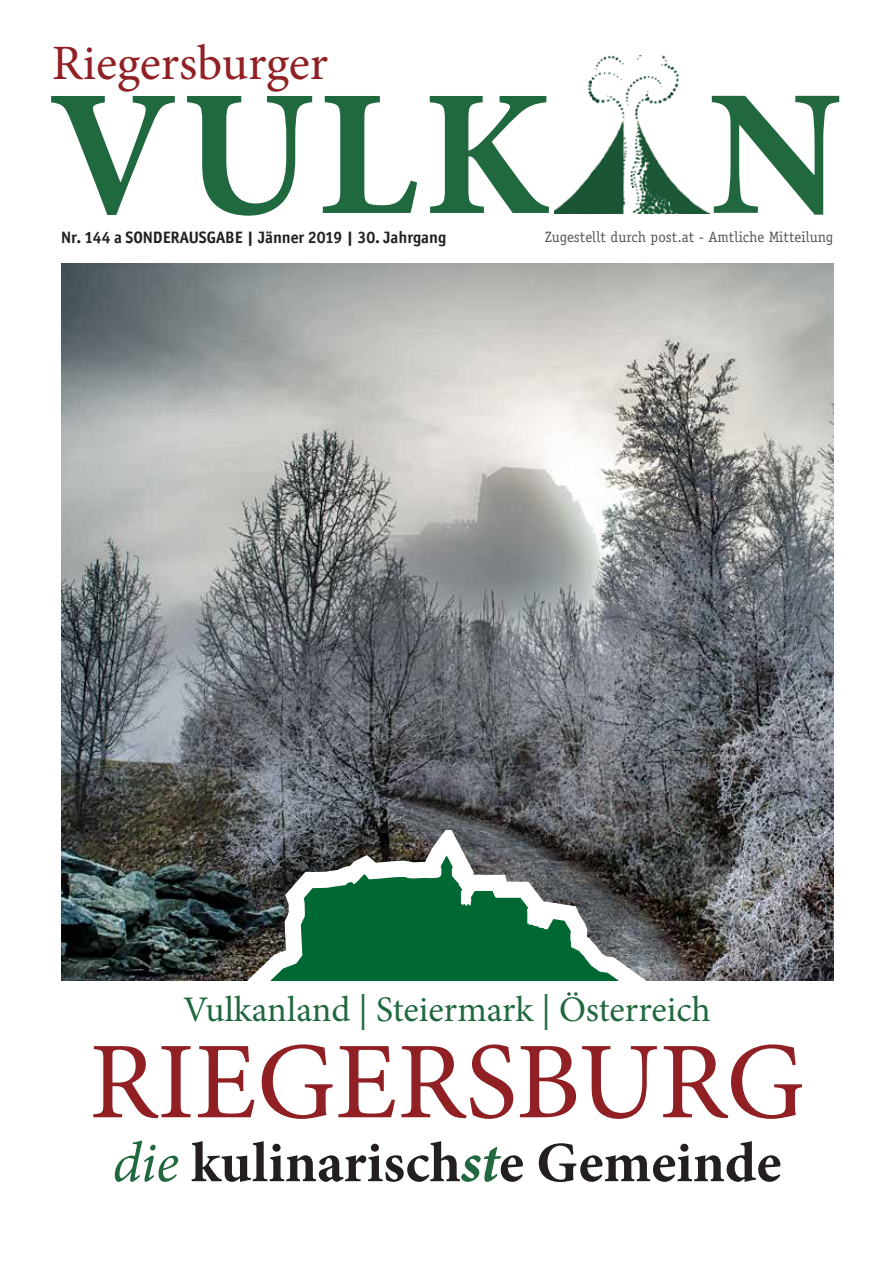
<style>
.page{position:relative;width:893px;height:1263px;background:#fff}
.page>*{position:absolute;margin:0;border:0;box-sizing:border-box;transform-origin:0 0}
.t1{font:700 180px "Minion Pro";color:#20683e}
.t2{font:700 180px "Minion Pro";color:#22683e}
.t3{font:109.5px "Minion Pro";color:#902023}
.t4{font:700 57px "Minion Pro";color:#231f20}
.t5{font:49.5px "Minion Pro";color:#902023}
.t6{font:36px "Minion Pro";letter-spacing:-.005em;color:#20683e}
.t7{font:700 16.5px "Officina San ITC";color:#231f20}
.t8{font:15px "Officina Serif Std";color:#57585a}
.s1{font-weight:400;font-style:italic;color:#20683e}
.s2{font-style:italic;color:#20683e}
</style>
<div class="page">
<img style="left:61px;top:264px;width:772px;height:716px">
<img style="left:555px;top:55px;width:154px;height:159px">
<svg style="left:229px;top:831px;width:442px;height:149px;background:#4f5051"></svg>
<svg style="left:269px;top:855px;width:351px;height:125px"></svg>
<h3 class="t5" style="left:52px;top:30px;width:278px">Riegersburger</h3>
<h1 class="t2" style="left:709px;top:28px;width:135px">N</h1>
<h1 class="t1" style="left:48px;top:29px;width:503px">VULK</h1>
<p class="t7" style="left:61px;top:228px;width:386px">Nr. 144 a SONDERAUSGABE | Jänner 2019 | 30. Jahrgang</p>
<p class="t8" style="left:545px;top:228px;width:290px">Zugestellt durch post.at - Amtliche Mitteilung</p>
<h3 class="t6" style="left:183px;top:986px;width:529px">Vulkanland | Steiermark | Österreich</h3>
<h2 class="t3" style="left:89px;top:1009px;width:717px">RIEGERSBURG</h2>
<h3 class="t4" style="left:112px;top:1123px;width:670px"><span class="s1">die</span> kulinarisch<span class="s2">st</span>e Gemeinde</h3>
</div>
